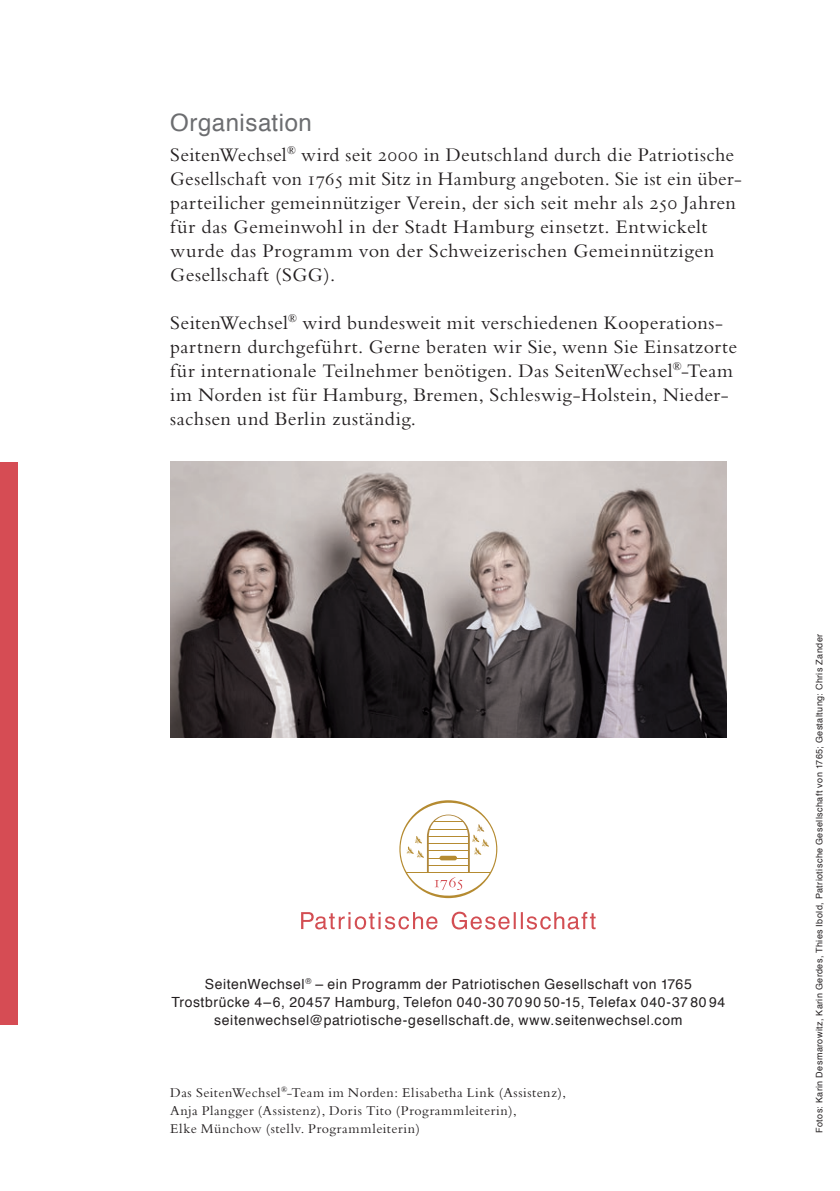
<style>
.page{position:relative;width:840px;height:1191px;background:#fff}
.page>*{position:absolute;margin:0;border:0;box-sizing:border-box;transform-origin:0 0}
.Subline{font:24px "Helvetica";letter-spacing:.02em;color:#6c6d70}
.Text{font:20px/24px "Bembo";letter-spacing:.02em;color:#231f20}
.t1{font:14px "Helvetica";letter-spacing:.04em;color:#231f20}
.Name{font:14px/18px "Bembo";letter-spacing:.035em;color:#231f20}
.t2{font:9px "Helvetica";letter-spacing:.045em;color:#231f20}
.s1{font-family:"Bembo SC"}
</style>
<div class="page">
<svg style="left:301px;top:911px;width:294px;height:18px"></svg>
<svg style="left:399px;top:800px;width:98px;height:98px"></svg>
<img style="left:170px;top:462px;width:556px;height:275px">
<div style="left:0;top:462px;width:17px;height:563px;background:#d64c54"></div>
<p class="Subline" style="left:170px;top:104px;width:143px">Organisation</p>
<p class="Text" style="left:170px;top:142px;width:573px">SeitenWechsel<sup>®</sup> wird seit <span class="s1">2000</span> in Deutschland durch die Patriotische Gesellschaft von <span class="s1">1765</span> mit Sitz in Hamburg angeboten. Sie ist ein über&shy;parteilicher gemeinnütziger Verein, der sich seit mehr als <span class="s1">250</span> Jahren für das Gemeinwohl in der Stadt Hamburg einsetzt. Entwickelt wurde das Programm von der Schweizerischen Gemeinnützigen Gesellschaft (SGG).</p>
<p class="Text" style="left:170px;top:310px;width:568px">SeitenWechsel<sup>®</sup> wird bundesweit mit verschiedenen Kooperations&shy;partnern durchgeführt. Gerne beraten wir Sie, wenn Sie Einsatzorte für internationale Teilnehmer benötigen. Das SeitenWechsel<sup>®</sup>-Team im Norden ist für Hamburg, Bremen, Schleswig-Holstein, Nieder&shy;sachsen und Berlin zuständig.</p>
<p class="t1" style="left:205px;top:973px;width:488px">SeitenWechsel<sup>®</sup> – ein Programm der Patriotischen Gesellschaft von 1765</p>
<p class="t1" style="left:171px;top:991px;width:555px">Trostbrücke 4–6, 20457 Hamburg, Telefon 040-30 70 90 50-15, Telefax 040-37 80 94</p>
<p class="t1" style="left:214px;top:1009px;width:469px">seitenwechsel@patriotische-gesellschaft.de, www.seitenwechsel.com</p>
<p class="Name" style="left:170px;top:1083px;width:397px">Das SeitenWechsel<sup>®</sup>-Team im Norden: Elisabetha Link (Assistenz),<br>Anja Plangger (Assistenz), Doris Tito (Programmleiterin),<br>Elke Münchow (stellv. Programmleiterin)</p>
<p class="t2" style="left:812px;top:1132px;width:500px;rotate:-90deg">Fotos: Karin Desmarowitz, Karin Gerdes, Thies Ibold, Patriotische Gesellschaft von 1765; Gestaltung: Chris Zander</p>
</div>
